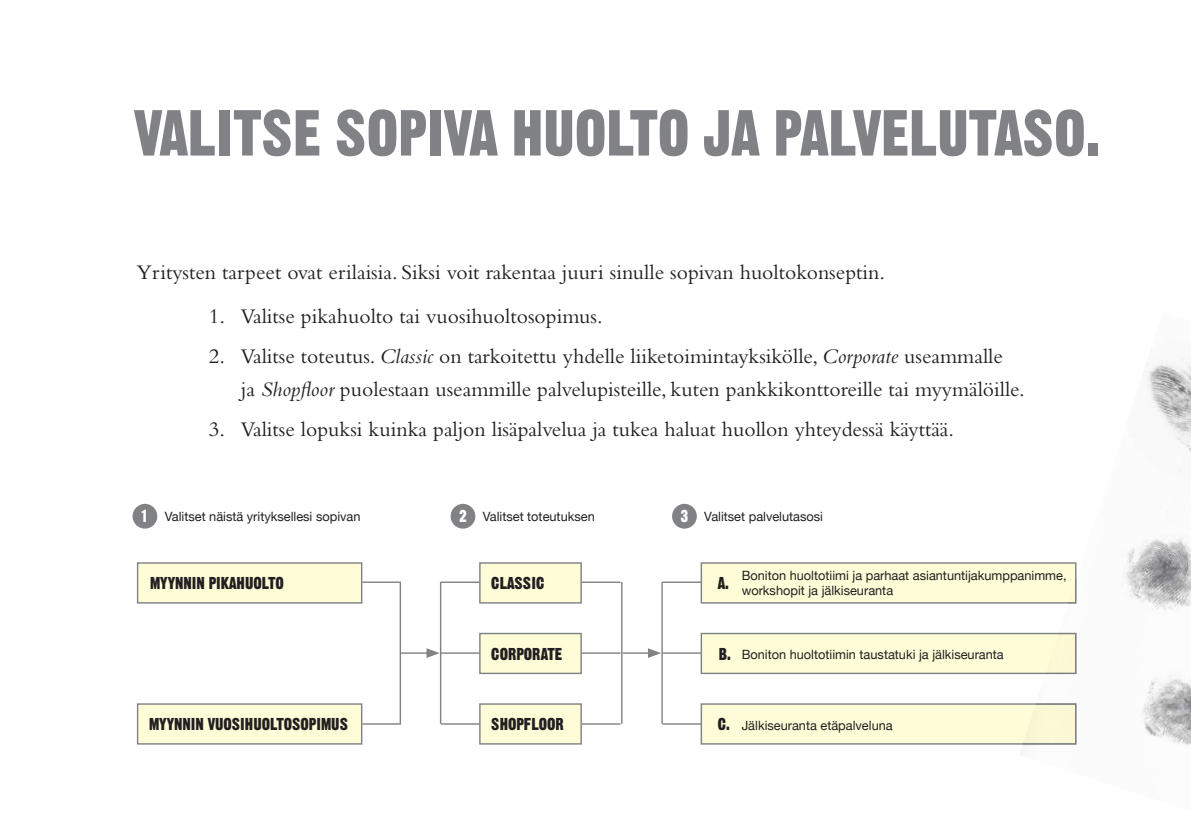
<style>
.page{position:relative;width:1191px;height:840px;background:#fff}
.page>*{position:absolute;margin:0;border:0;box-sizing:border-box;transform-origin:0 0}
.t1{font:63.2px "Gothic Thirteen Std";color:#808285}
.t2{font:21.6px/32px "Bembo Std";color:#231f20}
.t3{font:16.8px "Gothic Thirteen Std";color:#231f20}
.t4{font:12.8px/15.4px "Helvetica Neue";color:#231f20}
.s1{font-style:italic}
.s2{font-family:"Gothic Thirteen Std";font-size:16.8px;color:#fff}
.s3{font-family:"Gothic Thirteen Std";font-size:16.8px}
</style>
<div class="page">
<div style="left:133px;top:503px;width:24px;height:25px;background:#808285;border-radius:50%"></div>
<div style="left:450px;top:503px;width:25px;height:25px;background:#808285;border-radius:50%"></div>
<div style="left:138px;top:562px;width:224px;height:40px;background:#fffcd8"></div>
<div style="left:137px;top:562px;width:225px;height:41px;border:1px solid #808285"></div>
<div style="left:138px;top:703px;width:224px;height:40px;background:#fffcd8"></div>
<div style="left:137px;top:703px;width:225px;height:41px;border:1px solid #808285"></div>
<hr style="left:399px;top:582px;width:2px;height:141px;background:#808285">
<hr style="left:362px;top:581px;width:39px;height:1px;background:#808285">
<hr style="left:362px;top:722px;width:39px;height:2px;background:#808285">
<svg style="left:401px;top:648px;width:39px;height:9px"></svg>
<hr style="left:440px;top:581px;width:1px;height:142px;background:#808285">
<hr style="left:441px;top:581px;width:38px;height:1px;background:#808285">
<hr style="left:441px;top:722px;width:38px;height:2px;background:#808285">
<hr style="left:441px;top:652px;width:38px;height:1px;background:#808285">
<div style="left:480px;top:703px;width:101px;height:40px;background:#fffcd8"></div>
<div style="left:479px;top:703px;width:103px;height:41px;border:1px solid #808285"></div>
<div style="left:480px;top:633px;width:101px;height:40px;background:#fffcd8"></div>
<div style="left:479px;top:632px;width:103px;height:41px;border:1px solid #808285"></div>
<div style="left:480px;top:562px;width:101px;height:40px;background:#fffcd8"></div>
<div style="left:479px;top:562px;width:103px;height:41px;border:1px solid #808285"></div>
<hr style="left:582px;top:581px;width:38px;height:1px;background:#808285">
<hr style="left:582px;top:722px;width:38px;height:2px;background:#808285">
<hr style="left:582px;top:652px;width:38px;height:1px;background:#808285">
<hr style="left:621px;top:581px;width:1px;height:142px;background:#808285">
<svg style="left:622px;top:648px;width:39px;height:9px"></svg>
<hr style="left:661px;top:581px;width:2px;height:142px;background:#808285">
<hr style="left:662px;top:581px;width:39px;height:1px;background:#808285">
<hr style="left:662px;top:722px;width:39px;height:2px;background:#808285">
<hr style="left:662px;top:652px;width:39px;height:1px;background:#808285">
<svg style="left:700px;top:703px;width:318px;height:41px"></svg>
<svg style="left:700px;top:632px;width:318px;height:41px"></svg>
<svg style="left:700px;top:562px;width:318px;height:41px"></svg>
<div style="left:672px;top:503px;width:25px;height:25px;background:#808285;border-radius:50%"></div>
<img style="left:1162px;top:676px;width:29px;height:70px">
<img style="left:1162px;top:537px;width:29px;height:73px">
<img style="left:1144px;top:358px;width:47px;height:17px">
<img style="left:1018px;top:538px;width:144px;height:218px">
<img style="left:1147px;top:375px;width:44px;height:96px">
<img style="left:1022px;top:703px;width:54px;height:41px">
<img style="left:1045px;top:632px;width:31px;height:41px">
<img style="left:1067px;top:576px;width:9px;height:27px">
<h1 class="t1" style="left:134px;top:110px;width:967px">VALITSE SOPIVA HUOLTO JA PALVELUTASO.</h1>
<p class="t2" style="left:137px;top:258px;width:749px">Yritysten tarpeet ovat erilaisia. Siksi voit rakentaa juuri sinulle sopivan huoltokonseptin.</p>
<p class="t2" style="left:209px;top:302px;width:395px">1. Valitse pikahuolto tai vuosihuoltosopimus.</p>
<p class="t2" style="left:241px;top:342px;width:785px;text-indent:-32px">2. Valitse toteutus. <span class="s1">Classic</span> on tarkoitettu yhdelle liiketoimintayksikölle, <span class="s1">Corporate</span> useammalle<br>ja <span class="s1">Shopfloor</span> puolestaan useammille palvelupisteille, kuten pankkikonttoreille tai myymälöille.</p>
<p class="t2" style="left:209px;top:414px;width:746px">3. Valitse lopuksi kuinka paljon lisäpalvelua ja tukea haluat huollon yhteydessä käyttää.</p>
<p class="t4" style="left:141px;top:508px;width:221px"><span class="s2">1</span> Valitset näistä yrityksellesi sopivan</p>
<p class="t4" style="left:459px;top:508px;width:137px"><span class="s2">2</span> Valitset toteutuksen</p>
<p class="t4" style="left:681px;top:508px;width:144px"><span class="s2">3</span> Valitset palvelutasosi</p>
<p class="t3" style="left:150px;top:577px;width:135px">MYYNNIN PIKAHUOLTO</p>
<p class="t3" style="left:491px;top:577px;width:55px">CLASSIC</p>
<p class="t4" style="left:741px;top:566px;width:326px">Boniton huoltotiimi ja parhaat asiantuntijakumppanimme, workshopit ja jälkiseuranta</p>
<p class="t3" style="left:718px;top:577px;width:13px">A.</p>
<p class="t3" style="left:491px;top:647px;width:73px">CORPORATE</p>
<p class="t4" style="left:718px;top:646px;width:287px"><span class="s3">B.</span> Boniton huoltotiimin taustatuki ja jälkiseuranta</p>
<p class="t3" style="left:149px;top:718px;width:200px">MYYNNIN VUOSIHUOLTOSOPIMUS</p>
<p class="t3" style="left:491px;top:718px;width:74px">SHOPFLOOR</p>
<p class="t4" style="left:718px;top:716px;width:176px"><span class="s3">C.</span> Jälkiseuranta etäpalveluna</p>
</div>
